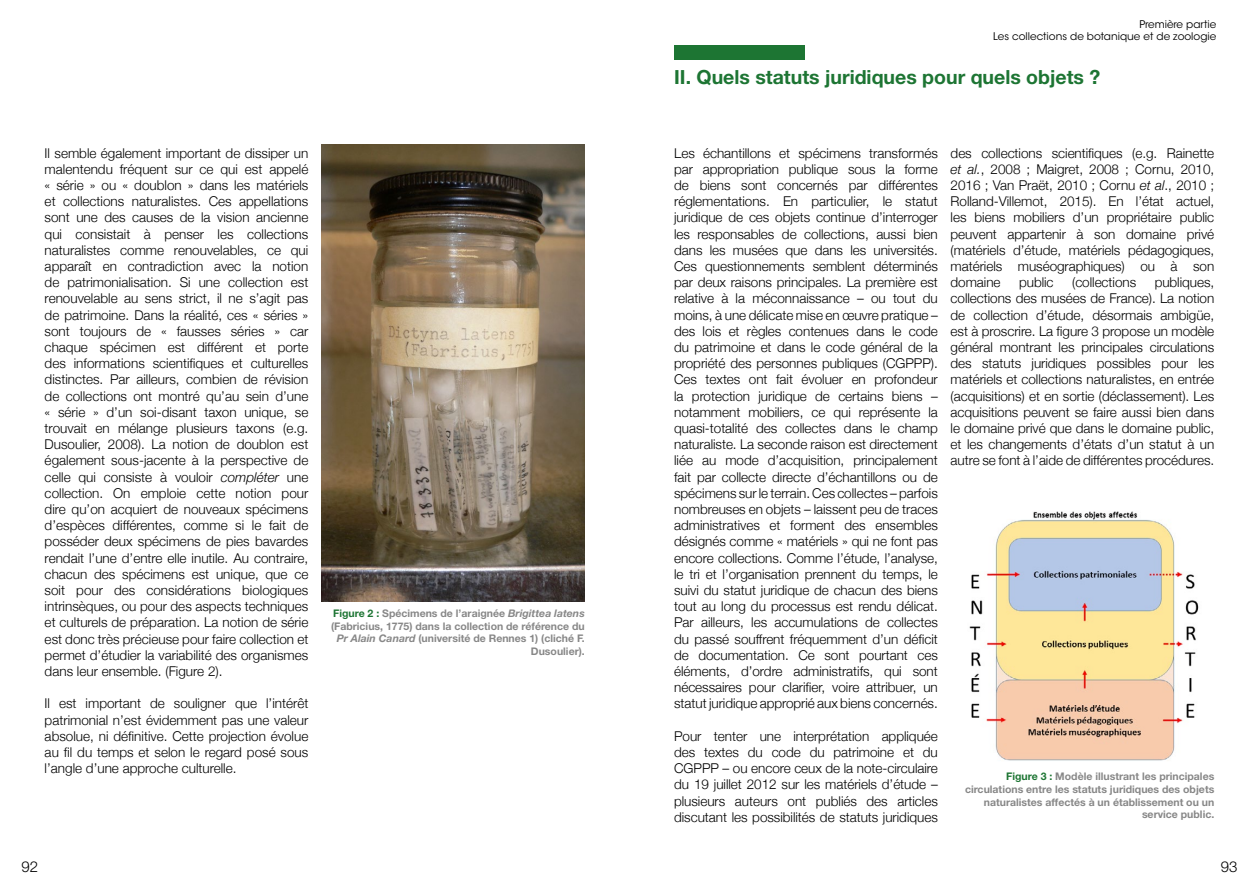
<style>
.page{position:relative;width:1259px;height:893px;background:#fff}
.page>*{position:absolute;margin:0;border:0;box-sizing:border-box;transform-origin:0 0}
.t1{font:700 19.5px "Helvetica Neue LT Std";color:#1d7533}
.t2{font:300 15px "Helvetica Neue LT Std";color:#000}
.t3{font:300 13.5px/16.2px "Helvetica Neue";letter-spacing:-.005em;color:#000;text-align:justify}
.t4{font:700 10.5px/12.6px "Helvetica Neue LT Std";color:#878787;text-align:right}
.t5{font:10.5px/12.6px "ITC Avant Garde Std";color:#000;text-align:right}
.s1{font-style:italic}
.s2{color:#1d7533}
</style>
<div class="page">
<div style="left:674px;top:45px;width:130px;height:15px;background:#1d7533"></div>
<img style="left:969px;top:511px;width:230px;height:250px">
<img style="left:321px;top:145px;width:264px;height:456px">
<p class="t5" style="left:993px;top:18px;width:225px">Première partie<br>Les collections de botanique et de zoologie</p>
<p class="t3" style="left:45px;top:144px;width:265px">Il semble également important de dissiper un malentendu fréquent sur ce qui est appelé « série » ou « doublon » dans les matériels et collections naturalistes. Ces appellations sont une des causes de la vision ancienne qui consistait à penser les collections naturalistes comme renouvelables, ce qui apparaît en contradiction avec la notion de patrimonialisation. Si une collection est renouvelable au sens strict, il ne s’agit pas de patrimoine. Dans la réalité, ces « séries » sont toujours de « fausses séries » car chaque spécimen est différent et porte des informations scientifiques et culturelles distinctes. Par ailleurs, combien de révision de collections ont montré qu’au sein d’une « série » d’un soi-disant taxon unique, se trouvait en mélange plusieurs taxons (e.g.<br>Dusoulier, 2008). La notion de doublon est également sous-jacente à la perspective de celle qui consiste à vouloir <span class="s1">compléter</span> une collection. On emploie cette notion pour dire qu’on acquiert de nouveaux spécimens d’espèces différentes, comme si le fait de posséder deux spécimens de pies bavardes rendait l’une d’entre elle inutile. Au contraire, chacun des spécimens est unique, que ce soit pour des considérations biologiques intrinsèques, ou pour des aspects techniques et culturels de préparation. La notion de série est donc très précieuse pour faire collection et permet d’étudier la variabilité des organismes dans leur ensemble. (Figure 2).</p>
<p class="t3" style="left:45px;top:695px;width:265px">Il est important de souligner que l’intérêt patrimonial n’est évidemment pas une valeur absolue, ni définitive. Cette projection évolue au fil du temps et selon le regard posé sous l’angle d’une approche culturelle.</p>
<p class="t4" style="left:331px;top:607px;width:255px"><span class="s2">Figure 2 :</span> Spécimens de l’araignée <span class="s1">Brigittea latens </span>(Fabricius, 1775) dans la collection de référence du <span class="s1">Pr Alain Canard</span> (université de Rennes 1) (cliché F.<br>Dusoulier).</p>
<h1 class="t1" style="left:674px;top:65px;width:428px">II. Quels statuts juridiques pour quels objets ?</h1>
<p class="t3" style="left:674px;top:144px;width:265px">Les échantillons et spécimens transformés par appropriation publique sous la forme de biens sont concernés par différentes réglementations. En particulier, le statut juridique de ces objets continue d’interroger les responsables de collections, aussi bien dans les musées que dans les universités.<br>Ces questionnements semblent déterminés par deux raisons principales. La première est relative à la méconnaissance – ou tout du moins, à une délicate mise en œuvre pratique – des lois et règles contenues dans le code du patrimoine et dans le code général de la propriété des personnes publiques (CGPPP).<br>Ces textes ont fait évoluer en profondeur la protection juridique de certains biens – notamment mobiliers, ce qui représente la quasi-totalité des collectes dans le champ naturaliste. La seconde raison est directement liée au mode d’acquisition, principalement fait par collecte directe d’échantillons ou de spécimens sur le terrain. Ces collectes – parfois nombreuses en objets – laissent peu de traces administratives et forment des ensembles désignés comme « matériels » qui ne font pas encore collections. Comme l’étude, l’analyse, le tri et l’organisation prennent du temps, le suivi du statut juridique de chacun des biens tout au long du processus est rendu délicat.<br>Par ailleurs, les accumulations de collectes du passé souffrent fréquemment d’un déficit de documentation. Ce sont pourtant ces éléments, d’ordre administratifs, qui sont nécessaires pour clarifier, voire attribuer, un statut juridique approprié aux biens concernés.</p>
<p class="t3" style="left:674px;top:728px;width:265px">Pour tenter une interprétation appliquée des textes du code du patrimoine et du CGPPP – ou encore ceux de la note-circulaire du 19 juillet 2012 sur les matériels d’étude – plusieurs auteurs ont publiés des articles discutant les possibilités de statuts juridiques</p>
<p class="t3" style="left:950px;top:144px;width:265px">des collections scientifiques (e.g. Rainette <span class="s1">et al.</span>, 2008 ; Maigret, 2008 ; Cornu, 2010, 2016 ; Van Praët, 2010 ; Cornu <span class="s1">et al</span>., 2010 ; Rolland-Villemot, 2015). En l’état actuel, les biens mobiliers d’un propriétaire public peuvent appartenir à son domaine privé (matériels d’étude, matériels pédagogiques, matériels muséographiques) ou à son domaine</p>
<p class="t3" style="left:1019px;top:274px;width:36px">public</p>
<p class="t3" style="left:1072px;top:274px;width:66px">(collections</p>
<p class="t3" style="left:950px;top:274px;width:265px;text-indent:204px">publiques, collections des musées de France). La notion de collection d’étude, désormais ambigüe, est à proscrire. La figure 3 propose un modèle général montrant les principales circulations des statuts juridiques possibles pour les matériels et collections naturalistes, en entrée (acquisitions) et en sortie (déclassement). Les acquisitions peuvent se faire aussi bien dans le domaine privé que dans le domaine public, et les changements d’états d’un statut à un autre se font à l’aide de différentes procédures.</p>
<p class="t4" style="left:965px;top:770px;width:251px"><span class="s2">Figure 3 :</span> Modèle illustrant les principales circulations entre les statuts juridiques des objets naturalistes affectés à un établissement ou un service public.</p>
<p class="t2" style="left:22px;top:857px;width:18px">92</p>
<p class="t2" style="left:1220px;top:857px;width:18px">93</p>
</div>
